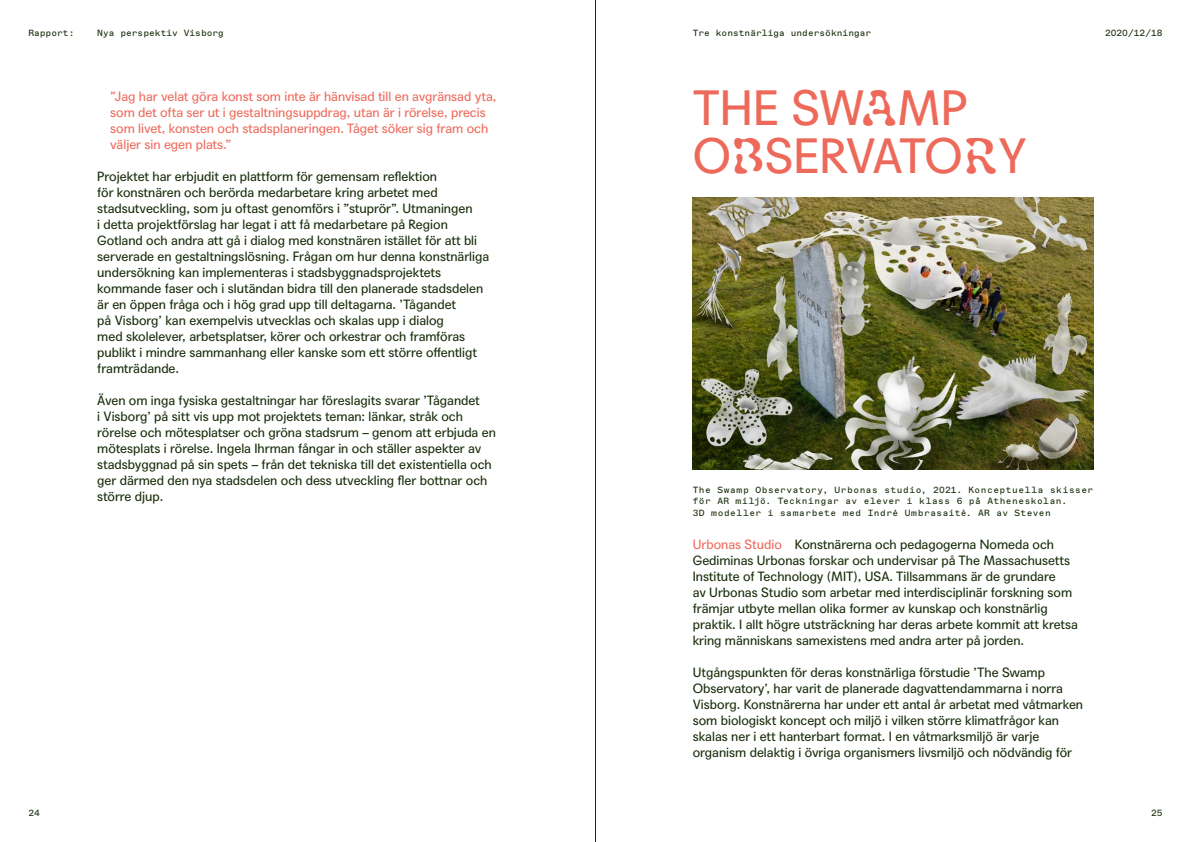
<style>
.page{position:relative;width:1191px;height:842px;background:#fff}
.page>*{position:absolute;margin:0;border:0;box-sizing:border-box;transform-origin:0 0}
.t1{font:48px/48px "Agipo";letter-spacing:-.015em;color:#ed6a5b}
.t2{font:13px/16px "Agipo";color:#182c09}
.t3{font:13px/16px "Agipo";color:#ed6a5b}
.t4{font:9px/11.5px "Marfa Pre Mono";letter-spacing:.045em;color:#182c09}
.t5{font:9px "Marfa Pre Mono";color:#182c09}
.s1{font-family:"Version 2 A"}
.s2{color:#ed6a5b}
</style>
<div class="page">
<hr style="left:595px;top:0;width:1px;height:842px;background:#182c09">
<img style="left:693px;top:197px;width:400px;height:272px">
<p class="t5" style="left:28px;top:27px;width:48px">Rapport:</p>
<p class="t5" style="left:97px;top:27px;width:128px">Nya perspektiv Visborg</p>
<p class="t5" style="left:693px;top:27px;width:180px">Tre konstnärliga undersökningar</p>
<p class="t4" style="left:1105px;top:27px;width:59px">2020/12/18</p>
<p class="t3" style="left:110px;top:87px;width:388px">”Jag har velat göra konst som inte är hänvisad till en avgränsad yta, som det ofta ser ut i gestaltningsuppdrag, utan är i rörelse, precis som livet, konsten och stadsplaneringen. Tåget söker sig fram och väljer sin egen plats.”</p>
<p class="t2" style="left:97px;top:167px;width:393px">Projektet har erbjudit en plattform för gemensam reflektion<br>för konstnären och berörda medarbetare kring arbetet med stadsutveckling, som ju oftast genomförs i ”stuprör”. Utmaningen<br>i detta projektförslag har legat i att få medarbetare på Region Gotland och andra att gå i dialog med konstnären istället för att bli serverade en gestaltningslösning. Frågan om hur denna konstnärliga undersökning kan implementeras i stadsbyggnadsprojektets kommande faser och i slutändan bidra till den planerade stadsdelen är en öppen fråga och i hög grad upp till deltagarna. ’Tågandet<br>på Visborg’ kan exempelvis utvecklas och skalas upp i dialog<br>med skolelever, arbetsplatser, körer och orkestrar och framföras publikt i mindre sammanhang eller kanske som ett större offentligt framträdande.</p>
<p class="t2" style="left:97px;top:391px;width:400px">Även om inga fysiska gestaltningar har föreslagits svarar ’Tågandet<br>i Visborg’ på sitt vis upp mot projektets teman: länkar, stråk och rörelse och mötesplatser och gröna stadsrum – genom att erbjuda en mötesplats i rörelse. Ingela Ihrman fångar in och ställer aspekter av stadsbyggnad på sin spets – från det tekniska till det existentiella och ger därmed den nya stadsdelen och dess utveckling fler bottnar och större djup.</p>
<h1 class="t1" style="left:693px;top:80px;width:335px">THE SW<span class="s1">A</span>MP<br>O<span class="s1">B</span>SERVATO<span class="s1">R</span>Y</h1>
<p class="t4" style="left:693px;top:484px;width:402px">The Swamp Observatory, Urbonas studio, 2021. Konceptuella skisser för AR miljö. Teckningar av elever i klass 6 på Atheneskolan.<br>3D modeller i samarbete med Indrė Umbrasaitė. AR av Steven</p>
<p class="t2" style="left:693px;top:535px;width:386px"><span class="s2">Urbonas Studio</span> Konstnärerna och pedagogerna Nomeda och Gediminas Urbonas forskar och undervisar på The Massachusetts Institute of Technology (MIT), USA. Tillsammans är de grundare<br>av Urbonas Studio som arbetar med interdisciplinär forskning som främjar utbyte mellan olika former av kunskap och konstnärlig praktik. I allt högre utsträckning har deras arbete kommit att kretsa kring människans samexistens med andra arter på jorden.</p>
<p class="t2" style="left:693px;top:663px;width:392px">Utgångspunkten för deras konstnärliga förstudie ’The Swamp Observatory’, har varit de planerade dagvattendammarna i norra Visborg. Konstnärerna har under ett antal år arbetat med våtmarken som biologiskt koncept och miljö i vilken större klimatfrågor kan skalas ner i ett hanterbart format. I en våtmarksmiljö är varje organism delaktig i övriga organismers livsmiljö och nödvändig för</p>
<p class="t4" style="left:28px;top:808px;width:13px">24</p>
<p class="t4" style="left:1151px;top:808px;width:13px">25</p>
</div>
